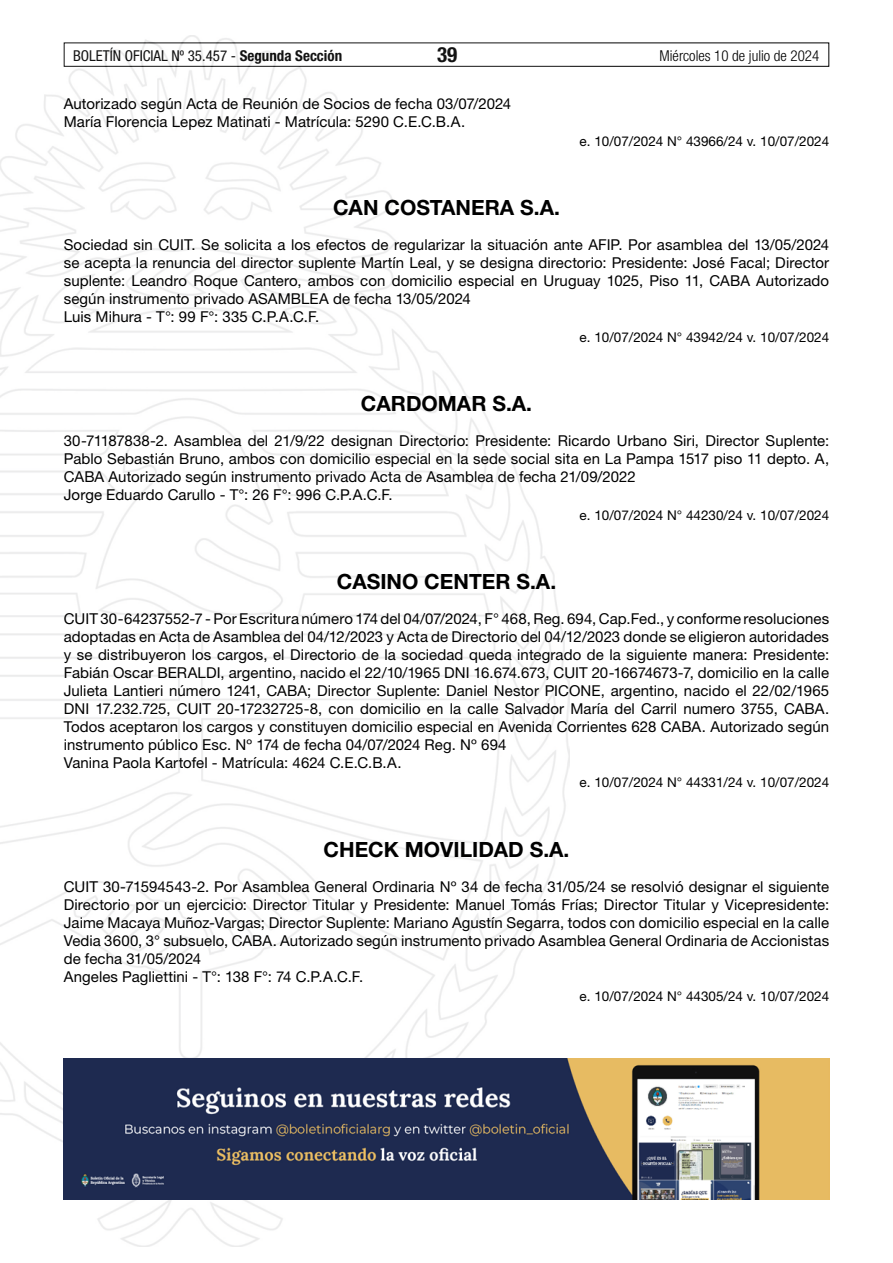
<style>
.page{position:relative;width:893px;height:1263px;background:#fff}
.page>*{position:absolute;margin:0;border:0;box-sizing:border-box;transform-origin:0 0}
.t1{font:700 21px "Helvetica Neue LT Std";color:#000}
.t2{font:700 condensed 21px "Helvetica Neue LT Std";color:#000}
.t3{font:15px/18px "Helvetica Neue LT Std";letter-spacing:.005em;color:#000}
.t4{font:condensed 15px "Helvetica Neue LT Std";color:#000}
.t5{font:300 condensed 15px "Helvetica Neue LT Std";color:#000}
.t6{font:13.5px "Helvetica Neue LT Std";color:#000}
.s1{font-weight:700}
</style>
<div class="page">
<div style="left:64px;top:43px;width:765px;height:24px;border:1px solid #000"></div>
<img style="left:0;top:35px;width:569px;height:1211px">
<img style="left:64px;top:1059px;width:765px;height:140px">
<p class="t4" style="left:73px;top:47px;width:271px">BOLETÍN OFICIAL Nº 35.457 - <span class="s1">Segunda Sección</span></p>
<h1 class="t2" style="left:437px;top:42px;width:22px">39</h1>
<p class="t5" style="left:660px;top:47px;width:161px">Miércoles 10 de julio de 2024</p>
<p class="t3" style="left:64px;top:94px;width:449px">Autorizado según Acta de Reunión de Socios de fecha 03/07/2024<br>María Florencia Lepez Matinati - Matrícula: 5290 C.E.C.B.A.</p>
<p class="t6" style="left:580px;top:133px;width:251px">e. 10/07/2024 N° 43966/24 v. 10/07/2024</p>
<h1 class="t1" style="left:333px;top:195px;width:228px">CAN COSTANERA S.A.</h1>
<p class="t3" style="left:64px;top:236px;width:767px">Sociedad sin CUIT. Se solicita a los efectos de regularizar la situación ante AFIP. Por asamblea del 13/05/2024 se acepta la renuncia del director suplente Martín Leal, y se designa directorio: Presidente: José Facal; Director suplente: Leandro Roque Cantero, ambos con domicilio especial en Uruguay 1025, Piso 11, CABA Autorizado según instrumento privado ASAMBLEA de fecha 13/05/2024<br>Luis Mihura - T°: 99 F°: 335 C.P.A.C.F.</p>
<p class="t6" style="left:580px;top:329px;width:251px">e. 10/07/2024 N° 43942/24 v. 10/07/2024</p>
<h1 class="t1" style="left:361px;top:391px;width:173px">CARDOMAR S.A.</h1>
<p class="t3" style="left:64px;top:432px;width:767px">30-71187838-2. Asamblea del 21/9/22 designan Directorio: Presidente: Ricardo Urbano Siri, Director Suplente:<br>Pablo Sebastián Bruno, ambos con domicilio especial en la sede social sita en La Pampa 1517 piso 11 depto. A, CABA Autorizado según instrumento privado Acta de Asamblea de fecha 21/09/2022<br>Jorge Eduardo Carullo - T°: 26 F°: 996 C.P.A.C.F.</p>
<p class="t6" style="left:580px;top:507px;width:251px">e. 10/07/2024 N° 44230/24 v. 10/07/2024</p>
<h1 class="t1" style="left:337px;top:568px;width:221px">CASINO CENTER S.A.</h1>
<p class="t3" style="left:64px;top:609px;width:767px">CUIT 30-64237552-7 - Por Escritura número 174 del 04/07/2024, F° 468, Reg. 694, Cap.Fed., y conforme resoluciones adoptadas en Acta de Asamblea del 04/12/2023 y Acta de Directorio del 04/12/2023 donde se eligieron autoridades y se distribuyeron los cargos, el Directorio de la sociedad queda integrado de la siguiente manera: Presidente:<br>Fabián Oscar BERALDI, argentino, nacido el 22/10/1965 DNI 16.674.673, CUIT 20-16674673-7, domicilio en la calle Julieta Lantieri número 1241, CABA; Director Suplente: Daniel Nestor PICONE, argentino, nacido el 22/02/1965<br>DNI 17.232.725, CUIT 20-17232725-8, con domicilio en la calle Salvador María del Carril numero 3755, CABA.<br>Todos aceptaron los cargos y constituyen domicilio especial en Avenida Corrientes 628 CABA. Autorizado según instrumento público Esc. Nº 174 de fecha 04/07/2024 Reg. Nº 694<br>Vanina Paola Kartofel - Matrícula: 4624 C.E.C.B.A.</p>
<p class="t6" style="left:580px;top:774px;width:251px">e. 10/07/2024 N° 44331/24 v. 10/07/2024</p>
<h1 class="t1" style="left:324px;top:836px;width:247px">CHECK MOVILIDAD S.A.</h1>
<p class="t3" style="left:64px;top:877px;width:767px">CUIT 30-71594543-2. Por Asamblea General Ordinaria Nº 34 de fecha 31/05/24 se resolvió designar el siguiente Directorio por un ejercicio: Director Titular y Presidente: Manuel Tomás Frías; Director Titular y Vicepresidente:<br>Jaime Macaya Muñoz-Vargas; Director Suplente: Mariano Agustín Segarra, todos con domicilio especial en la calle Vedia 3600, 3° subsuelo, CABA. Autorizado según instrumento privado Asamblea General Ordinaria de Accionistas de fecha 31/05/2024<br>Angeles Pagliettini - T°: 138 F°: 74 C.P.A.C.F.</p>
<p class="t6" style="left:580px;top:988px;width:251px">e. 10/07/2024 N° 44305/24 v. 10/07/2024</p>
</div>
